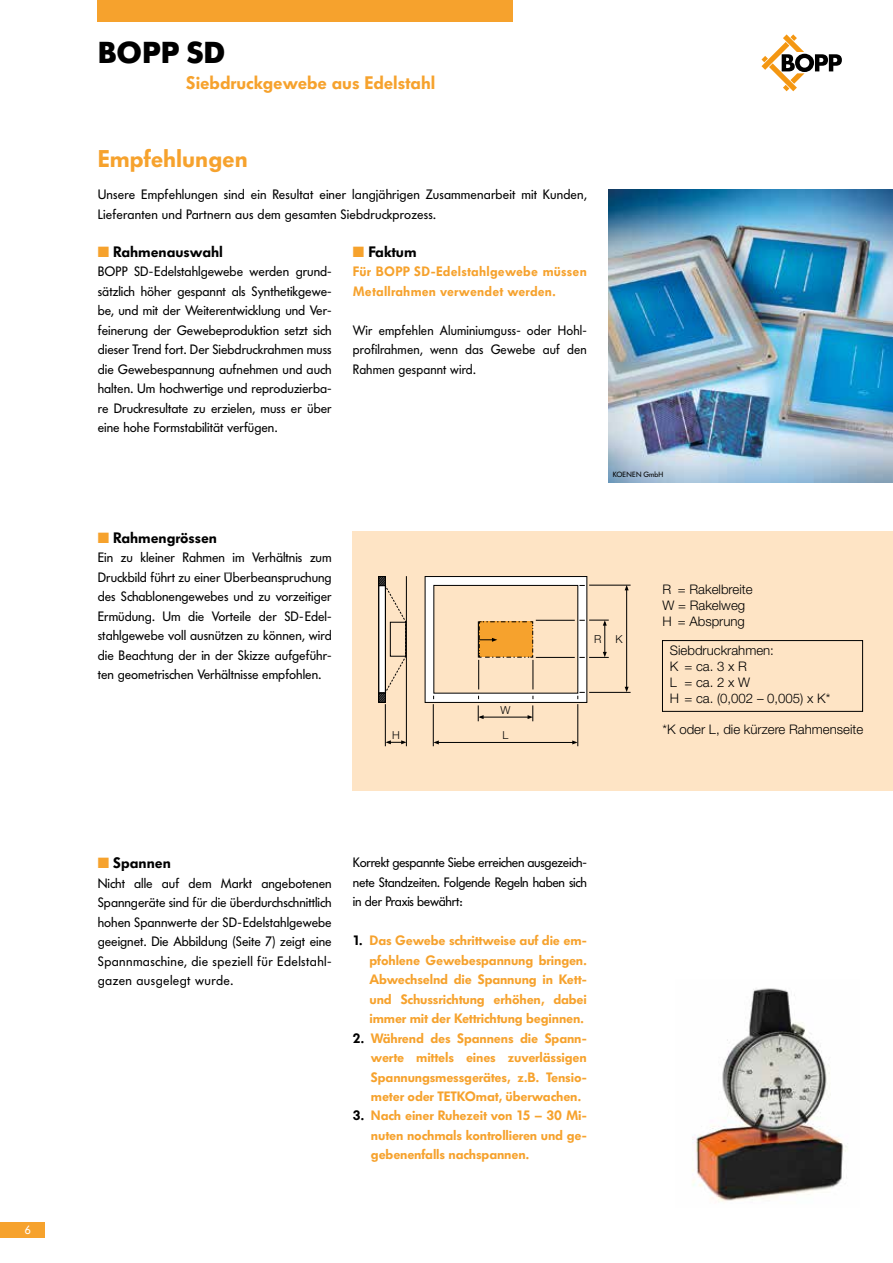
<style>
.page{position:relative;width:893px;height:1263px;background:#fff}
.page>*{position:absolute;margin:0;border:0;box-sizing:border-box;transform-origin:0 0}
.t1{font:700 30px "Futura BQ";color:#000}
.t2{font:600 24px "Futura BQ";color:#f6a22d}
.t3{font:600 18px "Futura BQ";color:#f6a22d}
.t4{font:600 15px "Futura BQ";color:#000}
.t5{font:13.5px/19.5px "Futura BQ";letter-spacing:.01em;color:#000;text-align:justify}
.t6{font:600 13.5px/19.5px "Futura BQ";letter-spacing:-.01em;color:#f6a22d;text-align:justify}
.t7{font:600 13.5px/19.5px "Futura BQ";letter-spacing:.02em;color:#f6a22d}
.t8{font:300 13.2px/15.9px "Helvetica Neue LT Std";color:#000}
.t9{font:12px "Futura BQ";color:#fff}
.t10{font:300 10.95px "Helvetica Neue LT Std";color:#000}
.t11{font:7.5px "Futura BQ";color:#000}
.s1{color:#f6a22d}
.s2{color:#000}
</style>
<div class="page">
<img style="left:692px;top:988px;width:156px;height:214px">
<img style="left:608px;top:189px;width:285px;height:294px">
<div style="left:0;top:1222px;width:45px;height:15px;background:#f6a22d"></div>
<svg style="left:761px;top:34px;width:81px;height:57px"></svg>
<div style="left:98px;top:0;width:415px;height:21px;background:#f6a22d"></div>
<div style="left:353px;top:531px;width:540px;height:260px;background:#fee4c5"></div>
<hr style="left:385px;top:704px;width:1px;height:42px;background:#000">
<hr style="left:406px;top:576px;width:1px;height:170px;background:#000">
<hr style="left:433px;top:704px;width:1px;height:42px;background:#000">
<hr style="left:577px;top:704px;width:1px;height:42px;background:#000">
<svg style="left:385px;top:740px;width:22px;height:4px"></svg>
<hr style="left:480px;top:717px;width:49px;height:1px;background:#000">
<svg style="left:478px;top:712px;width:6px;height:9px"></svg>
<svg style="left:528px;top:712px;width:5px;height:9px"></svg>
<hr style="left:435px;top:742px;width:138px;height:1px;background:#000">
<svg style="left:433px;top:740px;width:6px;height:4px"></svg>
<svg style="left:572px;top:740px;width:6px;height:4px"></svg>
<svg style="left:378px;top:576px;width:485px;height:136px"></svg>
<p class="t9" style="left:25px;top:1223px;width:7px">6</p>
<h1 class="t1" style="left:98px;top:34px;width:129px">BOPP SD</h1>
<h3 class="t3" style="left:186px;top:72px;width:250px">Siebdruckgewebe aus Edelstahl</h3>
<h2 class="t2" style="left:98px;top:144px;width:152px">Empfehlungen</h2>
<p class="t5" style="left:98px;top:185px;width:490px">Unsere Empfehlungen sind ein Resultat einer langjährigen Zusammenarbeit mit Kunden,<br>Lieferanten und Partnern aus dem gesamten Siebdruckprozess.</p>
<p class="t4" style="left:98px;top:243px;width:127px"><span class="s1">■</span> Rahmenauswahl</p>
<p class="t5" style="left:98px;top:262px;width:235px">BOPP SD-Edelstahlgewebe werden grund&shy;sätzlich höher gespannt als Synthetikgewe&shy;be, und mit der Weiterentwicklung und Ver&shy;feinerung der Gewebeproduktion setzt sich dieser Trend fort. Der Siebdruckrahmen muss die Gewebespannung aufnehmen und auch halten. Um hochwertige und reproduzierba&shy;re Druckresultate zu erzielen, muss er über eine hohe Formstabilität verfügen.</p>
<p class="t4" style="left:353px;top:243px;width:65px"><span class="s1">■</span> Faktum</p>
<p class="t7" style="left:353px;top:262px;width:235px">Für BOPP SD-Edelstahlgewebe müssen<br>Metallrahmen verwendet werden.</p>
<p class="t5" style="left:353px;top:321px;width:235px">Wir empfehlen Aluminiumguss- oder Hohl&shy;profilrahmen, wenn das Gewebe auf den Rahmen gespannt wird.</p>
<p class="t11" style="left:613px;top:470px;width:52px">KOENEN GmbH</p>
<p class="t4" style="left:98px;top:529px;width:121px"><span class="s1">■</span> Rahmengrössen</p>
<p class="t5" style="left:98px;top:548px;width:235px">Ein zu kleiner Rahmen im Verhältnis zum Druckbild führt zu einer Überbeanspruchung des Schablonengewebes und zu vorzeitiger Ermüdung. Um die Vorteile der SD-Edel&shy;stahlgewebe voll ausnützen zu können, wird die Beachtung der in der Skizze aufgeführ&shy;ten geometrischen Verhältnisse empfohlen.</p>
<p class="t10" style="left:501px;top:703px;width:11px">W</p>
<p class="t10" style="left:392px;top:728px;width:9px">H</p>
<p class="t10" style="left:503px;top:728px;width:7px">L</p>
<p class="t10" style="left:594px;top:633px;width:9px">R</p>
<p class="t10" style="left:615px;top:633px;width:9px">K</p>
<p class="t8" style="left:662px;top:581px;width:92px">R = Rakelbreite<br>W = Rakelweg<br>H = Absprung</p>
<p class="t8" style="left:670px;top:642px;width:162px">Siebdruckrahmen:<br>K = ca. 3 x R<br>L = ca. 2 x W<br>H = ca. (0,002 – 0,005) x K*</p>
<p class="t8" style="left:662px;top:721px;width:202px">*K oder L, die kürzere Rahmenseite</p>
<p class="t4" style="left:98px;top:854px;width:74px"><span class="s1">■</span> Spannen</p>
<p class="t5" style="left:98px;top:874px;width:235px">Nicht alle auf dem Markt angebotenen Spanngeräte sind für die überdurchschnittlich hohen Spannwerte der SD-Edelstahlgewebe geeignet. Die Abbildung (Seite 7) zeigt eine Spannmaschine, die speziell für Edelstahl&shy;gazen ausgelegt wurde.</p>
<p class="t5" style="left:353px;top:853px;width:235px">Korrekt gespannte Siebe erreichen ausgezeich&shy;nete Standzeiten. Folgende Regeln haben sich in der Praxis bewährt:</p>
<p class="t6" style="left:370px;top:931px;width:219px;text-indent:-17px"><span class="s2">1.</span> Das Gewebe schrittweise auf die em&shy;pfohlene Gewebespannung bringen.<br>Abwechselnd die Spannung in Kett&shy;und Schussrichtung erhöhen, dabei immer mit der Kettrichtung beginnen.</p>
<p class="t6" style="left:371px;top:1028px;width:217px;text-indent:-18px"><span class="s2">2.</span> Während des Spannens die Spann&shy;werte mittels eines zuverlässigen Spannungsmessgerätes, z.B. Tensio&shy;meter oder TETKOmat, überwachen.</p>
<p class="t6" style="left:371px;top:1106px;width:217px;text-indent:-18px"><span class="s2">3.</span> Nach einer Ruhezeit von 15 – 30 Mi&shy;nuten nochmals kontrollieren und ge&shy;gebenenfalls nachspannen.</p>
</div>
